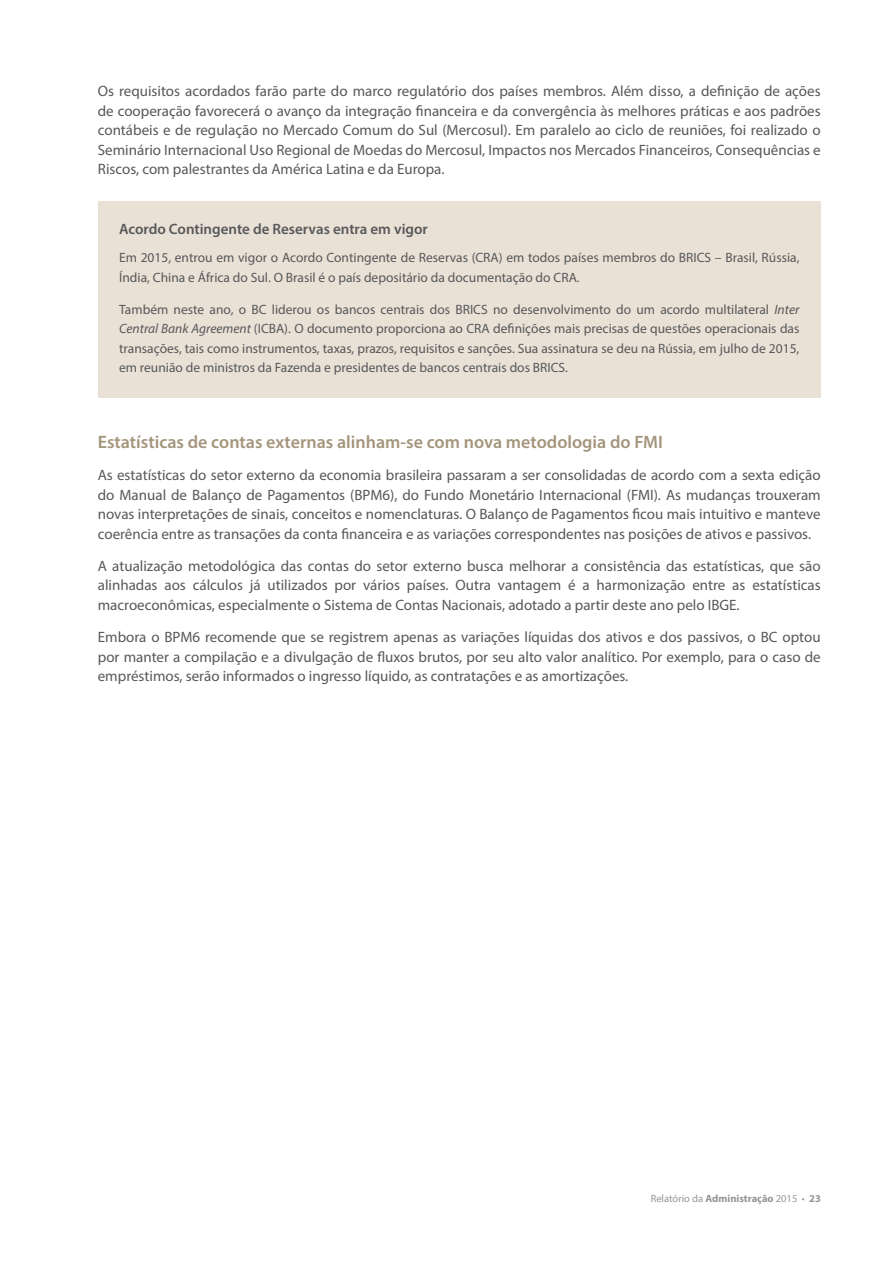
<style>
.page{position:relative;width:893px;height:1263px;background:#fff}
.page>*{position:absolute;margin:0;border:0;box-sizing:border-box;transform-origin:0 0}
._04_Subtítulo{font:600 18px "Myriad Pro";color:#a4957c}
._05_Corpo_de_texto{font:15px/19.5px "Myriad Pro";color:#57585a;text-align:justify}
._07_Título_box{font:600 15px "Myriad Pro";color:#57585a}
._06_Corpo_texto_box{font:13.5px/19.5px "Myriad Pro";color:#57585a}
.t1{font:10.5px "Myriad Pro";color:#939598}
.s1{font-style:italic}
.s2{font-weight:700}
</style>
<div class="page">
<div style="left:98px;top:202px;width:723px;height:196px;background:#e9e1d5"></div>
<p class="_05_Corpo_de_texto" style="left:98px;top:81px;width:724px">Os requisitos acordados farão parte do marco regulatório dos países membros. Além disso, a definição de ações de cooperação favorecerá o avanço da integração financeira e da convergência às melhores práticas e aos padrões contábeis e de regulação no Mercado Comum do Sul (Mercosul). Em paralelo ao ciclo de reuniões, foi realizado o Seminário Internacional Uso Regional de Moedas do Mercosul, Impactos nos Mercados Financeiros, Consequências e Riscos, com palestrantes da América Latina e da Europa.</p>
<p class="_07_Título_box" style="left:119px;top:219px;width:310px">Acordo Contingente de Reservas entra em vigor</p>
<p class="_06_Corpo_texto_box" style="left:119px;top:248px;width:682px">Em 2015, entrou em vigor o Acordo Contingente de Reservas (CRA) em todos países membros do BRICS – Brasil, Rússia,<br>Índia, China e África do Sul. O Brasil é o país depositário da documentação do CRA.</p>
<p class="_06_Corpo_texto_box" style="left:119px;top:299px;width:682px;text-align:justify">Também neste ano, o BC liderou os bancos centrais dos BRICS no desenvolvimento do um acordo multilateral <span class="s1">Inter Central Bank Agreement</span> (ICBA). O documento proporciona ao CRA definições mais precisas de questões operacionais das transações, tais como instrumentos, taxas, prazos, requisitos e sanções. Sua assinatura se deu na Rússia, em julho de 2015, em reunião de ministros da Fazenda e presidentes de bancos centrais dos BRICS.</p>
<p class="_04_Subtítulo" style="left:98px;top:430px;width:566px">Estatísticas de contas externas alinham-se com nova metodologia do FMI</p>
<p class="_05_Corpo_de_texto" style="left:98px;top:465px;width:724px">As estatísticas do setor externo da economia brasileira passaram a ser consolidadas de acordo com a sexta edição do Manual de Balanço de Pagamentos (BPM6), do Fundo Monetário Internacional (FMI). As mudanças trouxeram novas interpretações de sinais, conceitos e nomenclaturas. O Balanço de Pagamentos ficou mais intuitivo e manteve coerência entre as transações da conta financeira e as variações correspondentes nas posições de ativos e passivos.</p>
<p class="_05_Corpo_de_texto" style="left:98px;top:556px;width:724px">A atualização metodológica das contas do setor externo busca melhorar a consistência das estatísticas, que são alinhadas aos cálculos já utilizados por vários países. Outra vantagem é a harmonização entre as estatísticas macroeconômicas, especialmente o Sistema de Contas Nacionais, adotado a partir deste ano pelo IBGE.</p>
<p class="_05_Corpo_de_texto" style="left:98px;top:627px;width:724px">Embora o BPM6 recomende que se registrem apenas as variações líquidas dos ativos e dos passivos, o BC optou por manter a compilação e a divulgação de fluxos brutos, por seu alto valor analítico. Por exemplo, para o caso de empréstimos, serão informados o ingresso líquido, as contratações e as amortizações.</p>
<p class="t1" style="left:651px;top:1192px;width:172px">Relatório da <span class="s2">Administração</span> 2015 • <span class="s2">23</span></p>
</div>
